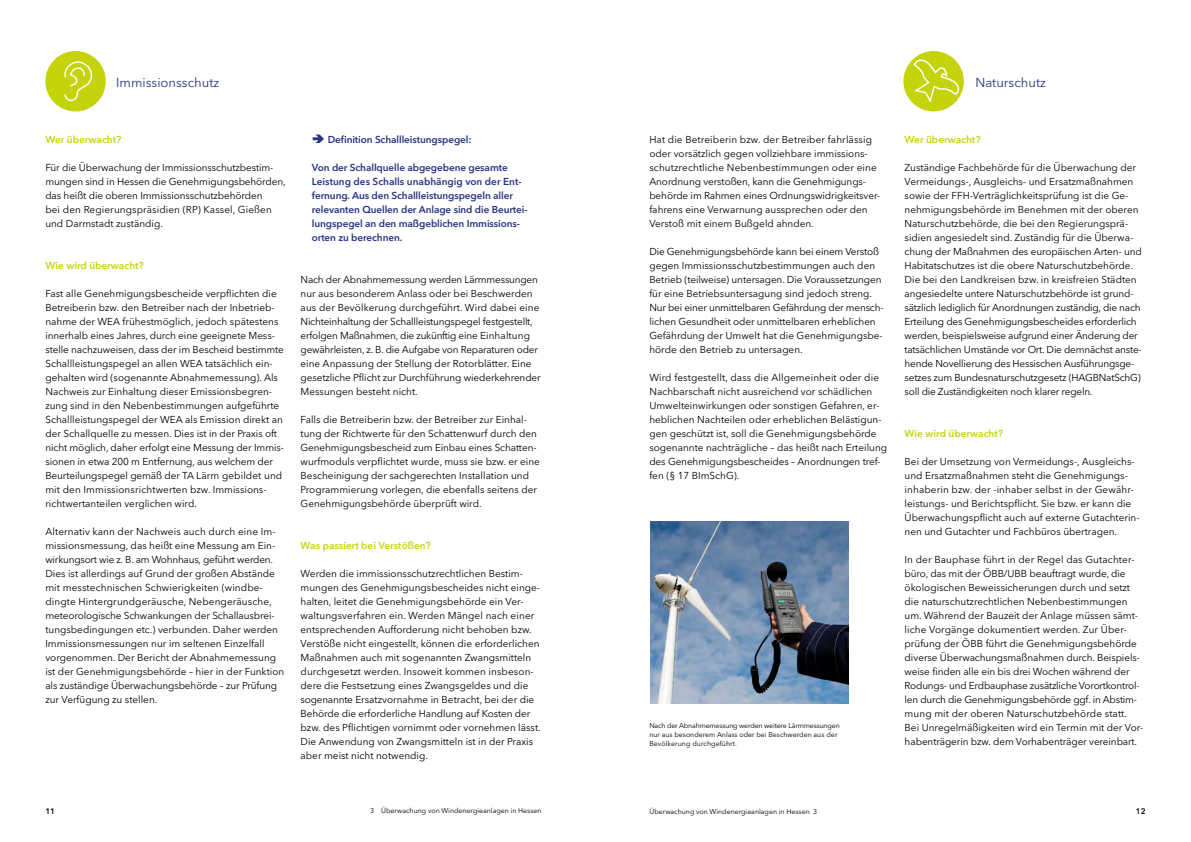
<style>
.page{position:relative;width:1191px;height:842px;background:#fff}
.page>*{position:absolute;margin:0;border:0;box-sizing:border-box;transform-origin:0 0}
.t1{font:13px "Avenir Next LT Pro";color:#283583}
.t2{font:10px/14px "Avenir Next LT Pro";color:#000}
.t3{font:600 10px/14px "Avenir Next LT Pro";letter-spacing:-.01em;color:#283583}
.t4{font:600 10px "Avenir Next LT Pro";color:#c5d30d}
.t5{font:600 8px "Avenir Next LT Pro";color:#000}
.t6{font:7px/9px "Avenir Next LT Pro";color:#000}
</style>
<div class="page">
<img style="left:650px;top:521px;width:198px;height:182px">
<div style="left:45px;top:51px;width:61px;height:60px;background:#c5d30d;border-radius:50%"></div>
<svg style="left:62px;top:54px;width:33px;height:51px"></svg>
<div style="left:903px;top:51px;width:61px;height:60px;background:#c5d30d;border-radius:50%"></div>
<svg style="left:912px;top:59px;width:48px;height:45px"></svg>
<h1 class="t1" style="left:116px;top:75px;width:104px">Immissionsschutz</h1>
<p class="t4" style="left:45px;top:134px;width:77px">Wer überwacht?</p>
<p class="t2" style="left:45px;top:161px;width:242px">Für die Überwachung der Immissionsschutzbestim&shy;mungen sind in Hessen die Genehmigungsbehörden, das heißt die oberen Immissionsschutzbehörden<br>bei den Regierungspräsidien (RP) Kassel, Gießen und Darmstadt zuständig.</p>
<p class="t4" style="left:45px;top:260px;width:100px">Wie wird überwacht?</p>
<p class="t2" style="left:45px;top:287px;width:240px">Fast alle Genehmigungsbescheide verpflichten die Betreiberin bzw. den Betreiber nach der Inbetrieb&shy;nahme der WEA frühestmöglich, jedoch spätestens innerhalb eines Jahres, durch eine geeignete Mess&shy;stelle nachzuweisen, dass der im Bescheid bestimmte Schallleistungspegel an allen WEA tatsächlich ein&shy;gehalten wird (sogenannte Abnahmemessung). Als Nachweis zur Einhaltung dieser Emissionsbegren&shy;zung sind in den Nebenbestimmungen aufgeführte Schallleistungspegel der WEA als Emission direkt an der Schallquelle zu messen. Dies ist in der Praxis oft nicht möglich, daher erfolgt eine Messung der Immis&shy;sionen in etwa 200 m Entfernung, aus welchem der Beurteilungspegel gemäß der TA Lärm gebildet und mit den Immissionsrichtwerten bzw. Immissions&shy;richtwertanteilen verglichen wird.</p>
<p class="t2" style="left:45px;top:525px;width:240px">Alternativ kann der Nachweis auch durch eine Im&shy;missionsmessung, das heißt eine Messung am Ein&shy;wirkungsort wie z. B. am Wohnhaus, geführt werden.<br>Dies ist allerdings auf Grund der großen Abstände mit messtechnischen Schwierigkeiten (windbe&shy;dingte Hintergrundgeräusche, Nebengeräusche, meteorologische Schwankungen der Schallausbrei&shy;tungsbedingungen etc.) verbunden. Daher werden Immissionsmessungen nur im seltenen Einzelfall vorgenommen. Der Bericht der Abnahmemessung ist der Genehmigungsbehörde – hier in der Funktion als zuständige Überwachungsbehörde – zur Prüfung zur Verfügung zu stellen.</p>
<p class="t3" style="left:328px;top:133px;width:145px">Definition Schallleistungspegel:</p>
<p class="t3" style="left:312px;top:161px;width:217px">Von der Schallquelle abgegebene gesamte Leistung des Schalls unabhängig von der Ent&shy;fernung. Aus den Schallleistungspegeln aller relevanten Quellen der Anlage sind die Beurtei&shy;lungspegel an den maßgeblichen Immissions&shy;orten zu berechnen.</p>
<p class="t2" style="left:300px;top:273px;width:242px">Nach der Abnahmemessung werden Lärmmessungen nur aus besonderem Anlass oder bei Beschwerden aus der Bevölkerung durchgeführt. Wird dabei eine Nichteinhaltung der Schallleistungspegel festgestellt, erfolgen Maßnahmen, die zukünftig eine Einhaltung gewährleisten, z. B. die Aufgabe von Reparaturen oder eine Anpassung der Stellung der Rotorblätter. Eine gesetzliche Pflicht zur Durchführung wiederkehrender Messungen besteht nicht.</p>
<p class="t2" style="left:300px;top:413px;width:241px">Falls die Betreiberin bzw. der Betreiber zur Einhal&shy;tung der Richtwerte für den Schattenwurf durch den Genehmigungsbescheid zum Einbau eines Schatten&shy;wurfmoduls verpflichtet wurde, muss sie bzw. er eine Bescheinigung der sachgerechten Installation und Programmierung vorlegen, die ebenfalls seitens der Genehmigungsbehörde überprüft wird.</p>
<p class="t4" style="left:300px;top:540px;width:132px">Was passiert bei Verstößen?</p>
<p class="t2" style="left:300px;top:567px;width:242px">Werden die immissionsschutzrechtlichen Bestim&shy;mungen des Genehmigungsbescheides nicht einge&shy;halten, leitet die Genehmigungsbehörde ein Ver&shy;waltungsverfahren ein. Werden Mängel nach einer entsprechenden Aufforderung nicht behoben bzw.<br>Verstöße nicht eingestellt, können die erforderlichen Maßnahmen auch mit sogenannten Zwangsmitteln durchgesetzt werden. Insoweit kommen insbeson&shy;dere die Festsetzung eines Zwangsgeldes und die sogenannte Ersatzvornahme in Betracht, bei der die Behörde die erforderliche Handlung auf Kosten der bzw. des Pflichtigen vornimmt oder vornehmen lässt.<br>Die Anwendung von Zwangsmitteln ist in der Praxis aber meist nicht notwendig.</p>
<h1 class="t1" style="left:975px;top:75px;width:72px">Naturschutz</h1>
<p class="t2" style="left:649px;top:133px;width:232px">Hat die Betreiberin bzw. der Betreiber fahrlässig oder vorsätzlich gegen vollziehbare immissions&shy;schutzrechtliche Nebenbestimmungen oder eine Anordnung verstoßen, kann die Genehmigungs&shy;behörde im Rahmen eines Ordnungswidrigkeitsver&shy;fahrens eine Verwarnung aussprechen oder den Verstoß mit einem Bußgeld ahnden.</p>
<p class="t2" style="left:649px;top:245px;width:236px">Die Genehmigungsbehörde kann bei einem Verstoß gegen Immissionsschutzbestimmungen auch den Betrieb (teilweise) untersagen. Die Voraussetzungen für eine Betriebsuntersagung sind jedoch streng.<br>Nur bei einer unmittelbaren Gefährdung der mensch&shy;lichen Gesundheit oder unmittelbaren erheblichen Gefährdung der Umwelt hat die Genehmigungsbe&shy;hörde den Betrieb zu untersagen.</p>
<p class="t2" style="left:649px;top:371px;width:239px">Wird festgestellt, dass die Allgemeinheit oder die Nachbarschaft nicht ausreichend vor schädlichen Umwelteinwirkungen oder sonstigen Gefahren, er&shy;heblichen Nachteilen oder erheblichen Belästigun&shy;gen geschützt ist, soll die Genehmigungsbehörde sogenannte nachträgliche – das heißt nach Erteilung des Genehmigungsbescheides – Anordnungen tref&shy;fen (§ 17 BImSchG).</p>
<p class="t6" style="left:649px;top:721px;width:192px">Nach der Abnahmemessung werden weitere Lärmmessungen nur aus besonderem Anlass oder bei Beschwerden aus der<br>Bevölkerung durchgeführt.</p>
<p class="t4" style="left:904px;top:134px;width:77px">Wer überwacht?</p>
<p class="t2" style="left:904px;top:161px;width:239px">Zuständige Fachbehörde für die Überwachung der Vermeidungs-, Ausgleichs- und Ersatzmaßnahmen sowie der FFH-Verträglichkeitsprüfung ist die Ge&shy;nehmigungsbehörde im Benehmen mit der oberen Naturschutzbehörde, die bei den Regierungsprä&shy;sidien angesiedelt sind. Zuständig für die Überwa&shy;chung der Maßnahmen des europäischen Arten- und Habitatschutzes ist die obere Naturschutzbehörde.<br>Die bei den Landkreisen bzw. in kreisfreien Städten angesiedelte untere Naturschutzbehörde ist grund&shy;sätzlich lediglich für Anordnungen zuständig, die nach Erteilung des Genehmigungsbescheides erforderlich werden, beispielsweise aufgrund einer Änderung der tatsächlichen Umstände vor Ort. Die demnächst anste&shy;hende Novellierung des Hessischen Ausführungsge&shy;setzes zum Bundesnaturschutzgesetz (HAGBNatSchG) soll die Zuständigkeiten noch klarer regeln.</p>
<p class="t4" style="left:904px;top:428px;width:100px">Wie wird überwacht?</p>
<p class="t2" style="left:904px;top:455px;width:236px">Bei der Umsetzung von Vermeidungs-, Ausgleichs&shy;und Ersatzmaßnahmen steht die Genehmigungs&shy;inhaberin bzw. der -inhaber selbst in der Gewähr&shy;leistungs- und Berichtspflicht. Sie bzw. er kann die Überwachungspflicht auch auf externe Gutachterin&shy;nen und Gutachter und Fachbüros übertragen.</p>
<p class="t2" style="left:904px;top:553px;width:240px">In der Bauphase führt in der Regel das Gutachter&shy;büro, das mit der ÖBB/UBB beauftragt wurde, die ökologischen Beweissicherungen durch und setzt die naturschutzrechtlichen Nebenbestimmungen um. Während der Bauzeit der Anlage müssen sämt&shy;liche Vorgänge dokumentiert werden. Zur Über&shy;prüfung der ÖBB führt die Genehmigungsbehörde diverse Überwachungsmaßnahmen durch. Beispiels&shy;weise finden alle ein bis drei Wochen während der Rodungs- und Erdbauphase zusätzliche Vorortkontrol&shy;len durch die Genehmigungsbehörde ggf. in Abstim&shy;mung mit der oberen Naturschutzbehörde statt.<br>Bei Unregelmäßigkeiten wird ein Termin mit der Vor&shy;habenträgerin bzw. dem Vorhabenträger vereinbart.</p>
<p class="t5" style="left:45px;top:806px;width:11px">11</p>
<p class="t6" style="left:370px;top:806px;width:173px">3 Überwachung von Windenergieanlagen in Hessen</p>
<p class="t6" style="left:649px;top:807px;width:169px">Überwachung von Windenergieanlagen in Hessen 3</p>
<p class="t5" style="left:1135px;top:806px;width:11px">12</p>
</div>
